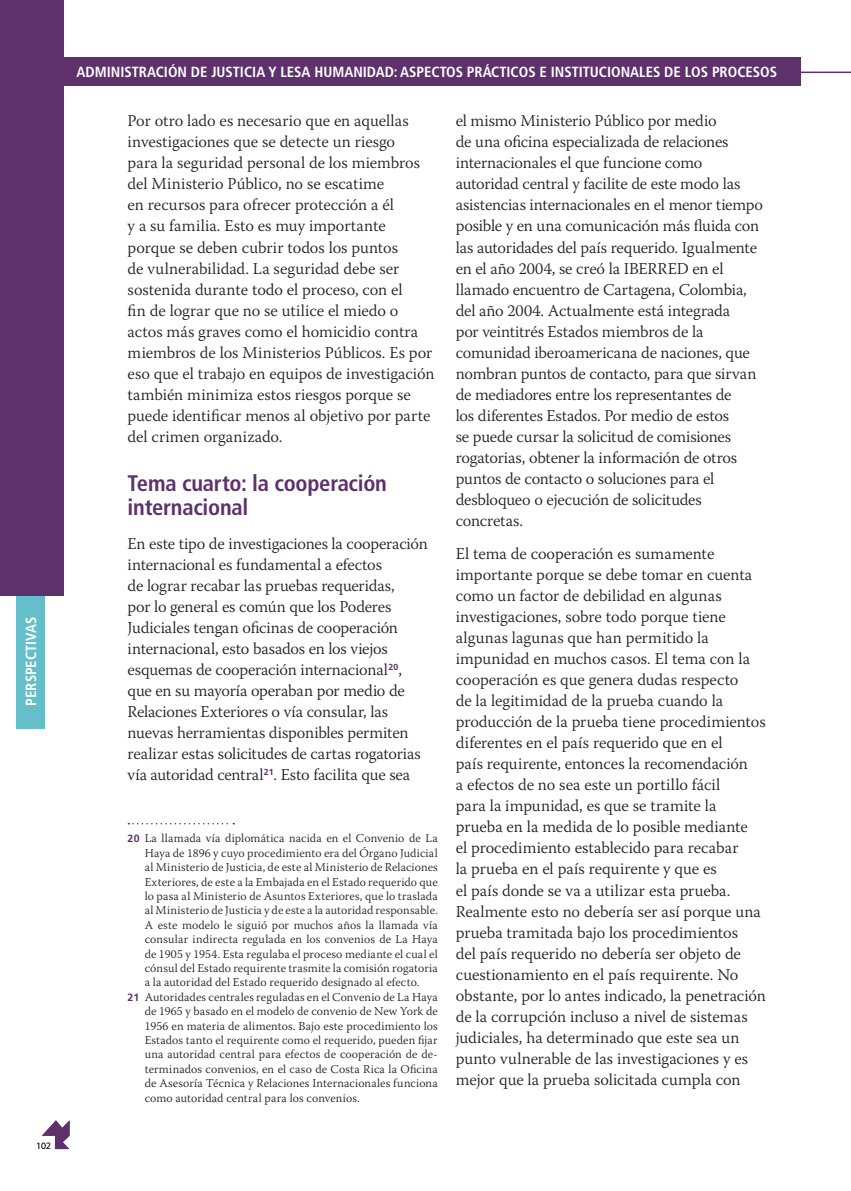
<style>
.page{position:relative;width:851px;height:1191px;background:#fff}
.page>*{position:absolute;margin:0;border:0;box-sizing:border-box;transform-origin:0 0}
.titulo_1{font:700 condensed 22.5px/24px "Frutiger LT Std";letter-spacing:-.01em;color:#5e316c}
.texto_galera{font:300 16.5px/21px "Warnock Pro";letter-spacing:-.005em;color:#231f20}
.t1{font:700 condensed 14.7px "Frutiger LT Std";color:#fff}
.nota_al_pie{font:300 12px/14.4px "Warnock Pro";letter-spacing:.01em;color:#231f20;text-align:justify}
.t2{font:300 9px "Frutiger LT Std";color:#231f20}
.s1{font-family:"Frutiger LT Std";font-weight:700;font-size:10.5px;color:#5e316c}
</style>
<div class="page">
<div style="left:16px;top:595px;width:29px;height:134px;background:#65bfcb"></div>
<hr style="left:0;top:72px;width:850px;height:1px;background:#5e316c">
<svg style="left:42px;top:1120px;width:28px;height:29px"></svg>
<div style="left:0;top:0;width:64px;height:595px;background:#5e316c"></div>
<div style="left:0;top:57px;width:800px;height:29px;background:#5e316c"></div>
<svg style="left:128px;top:823px;width:106px;height:1px"></svg>
<p class="t1" style="left:22px;top:705px;width:90px;rotate:-90deg">PERSPECTIVAS</p>
<p class="t2" style="left:36px;top:1140px;width:16px">102</p>
<p class="t1" style="left:77px;top:63px;width:702px">ADMINISTRACIÓN DE JUSTICIA Y LESA HUMANIDAD: ASPECTOS PRÁCTICOS E INSTITUCIONALES DE LOS PROCESOS</p>
<p class="texto_galera" style="left:128px;top:110px;width:308px">Por otro lado es necesario que en aquellas investigaciones que se detecte un riesgo<br>para la seguridad personal de los miembros del Ministerio Público, no se escatime<br>en recursos para ofrecer protección a él<br>y a su familia. Esto es muy importante porque se deben cubrir todos los puntos<br>de vulnerabilidad. La seguridad debe ser sostenida durante todo el proceso, con el<br>fin de lograr que no se utilice el miedo o actos más graves como el homicidio contra miembros de los Ministerios Públicos. Es por eso que el trabajo en equipos de investigación también minimiza estos riesgos porque se puede identificar menos al objetivo por parte del crimen organizado.</p>
<p class="titulo_1" style="left:128px;top:471px;width:261px">Tema cuarto: la cooperación internacional</p>
<p class="texto_galera" style="left:128px;top:532px;width:302px">En este tipo de investigaciones la cooperación internacional es fundamental a efectos<br>de lograr recabar las pruebas requeridas,<br>por lo general es común que los Poderes Judiciales tengan oficinas de cooperación internacional, esto basados en los viejos esquemas de cooperación internacional<sup>20</sup>, que en su mayoría operaban por medio de Relaciones Exteriores o vía consular, las nuevas herramientas disponibles permiten realizar estas solicitudes de cartas rogatorias vía autoridad central<sup>21</sup>. Esto facilita que sea</p>
<p class="texto_galera" style="left:455px;top:110px;width:308px">el mismo Ministerio Público por medio<br>de una oficina especializada de relaciones internacionales el que funcione como autoridad central y facilite de este modo las asistencias internacionales en el menor tiempo posible y en una comunicación más fluida con las autoridades del país requerido. Igualmente en el año 2004, se creó la IBERRED en el llamado encuentro de Cartagena, Colombia, del año 2004. Actualmente está integrada<br>por veintitrés Estados miembros de la comunidad iberoamericana de naciones, que nombran puntos de contacto, para que sirvan de mediadores entre los representantes de<br>los diferentes Estados. Por medio de estos<br>se puede cursar la solicitud de comisiones rogatorias, obtener la información de otros puntos de contacto o soluciones para el desbloqueo o ejecución de solicitudes concretas.</p>
<p class="texto_galera" style="left:455px;top:543px;width:311px">El tema de cooperación es sumamente importante porque se debe tomar en cuenta como un factor de debilidad en algunas investigaciones, sobre todo porque tiene algunas lagunas que han permitido la impunidad en muchos casos. El tema con la cooperación es que genera dudas respecto<br>de la legitimidad de la prueba cuando la producción de la prueba tiene procedimientos diferentes en el país requerido que en el<br>país requirente, entonces la recomendación<br>a efectos de no sea este un portillo fácil<br>para la impunidad, es que se tramite la prueba en la medida de lo posible mediante<br>el procedimiento establecido para recabar<br>la prueba en el país requirente y que es<br>el país donde se va a utilizar esta prueba.<br>Realmente esto no debería ser así porque una prueba tramitada bajo los procedimientos<br>del país requerido no debería ser objeto de cuestionamiento en el país requirente. No obstante, por lo antes indicado, la penetración de la corrupción incluso a nivel de sistemas judiciales, ha determinado que este sea un punto vulnerable de las investigaciones y es mejor que la prueba solicitada cumpla con</p>
<p class="nota_al_pie" style="left:145px;top:831px;width:294px;text-indent:-17px"><span class="s1">20</span> La llamada vía diplomática nacida en el Convenio de La Haya de 1896 y cuyo procedimiento era del Órgano Judicial al Ministerio de Justicia, de este al Ministerio de Relaciones Exteriores, de este a la Embajada en el Estado requerido que lo pasa al Ministerio de Asuntos Exteriores, que lo traslada al Ministerio de Justicia y de este a la autoridad responsable.<br>A este modelo le siguió por muchos años la llamada vía consular indirecta regulada en los convenios de La Haya de 1905 y 1954. Esta regulaba el proceso mediante el cual el cónsul del Estado requirente trasmite la comisión rogatoria a la autoridad del Estado requerido designado al efecto.</p>
<p class="nota_al_pie" style="left:145px;top:989px;width:294px;text-indent:-17px"><span class="s1">21</span> Autoridades centrales reguladas en el Convenio de La Haya de 1965 y basado en el modelo de convenio de New York de 1956 en materia de alimentos. Bajo este procedimiento los Estados tanto el requirente como el requerido, pueden fijar una autoridad central para efectos de cooperación de de&shy;terminados convenios, en el caso de Costa Rica la Oficina de Asesoría Técnica y Relaciones Internacionales funciona como autoridad central para los convenios.</p>
</div>
